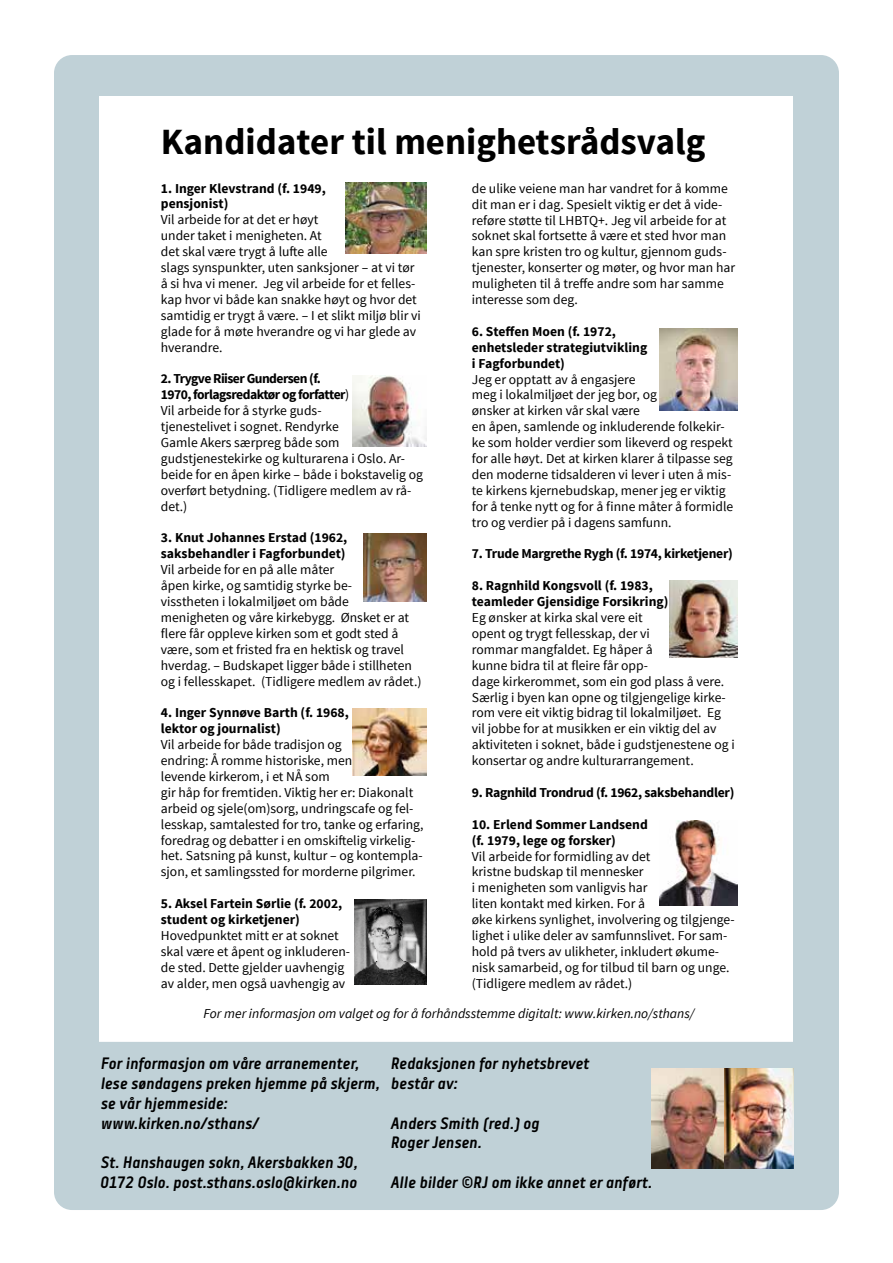
<style>
.page{position:relative;width:893px;height:1263px;background:#fff}
.page>*{position:absolute;margin:0;border:0;box-sizing:border-box;transform-origin:0 0}
.t1{font:700 36.9px "Source Sans Pro";color:#000}
.t2{font:italic 700 16.5px/19.8px "Centima";color:#000}
.t3{font:13.65px/15.9px "Source Sans Pro";color:#000}
.t4{font:700 13.65px/15.9px "Source Sans Pro";color:#000}
.t5{font:700 13.65px "Source Sans Pro";letter-spacing:-.02em;color:#000}
.t6{font:italic 13.65px "Source Sans Pro";color:#000}
.t7{font:12.75px "Arial";color:#000}
.s1{font-weight:700}
</style>
<div class="page">
<div style="left:54px;top:55px;width:785px;height:1155px;background:#c0d1d7;border-radius:18px"></div>
<div style="left:100px;top:97px;width:693px;height:1074px;background:#fff"></div>
<div style="left:74px;top:1042px;width:756px;height:151px;background:#c0d1d7;border-radius:18px"></div>
<img style="left:652px;top:1068px;width:141px;height:101px">
<img style="left:660px;top:820px;width:77px;height:85px">
<img style="left:364px;top:533px;width:62px;height:69px">
<img style="left:352px;top:709px;width:74px;height:66px">
<img style="left:354px;top:899px;width:72px;height:85px">
<img style="left:352px;top:375px;width:74px;height:71px">
<img style="left:669px;top:581px;width:68px;height:76px">
<img style="left:660px;top:328px;width:77px;height:83px">
<img style="left:346px;top:183px;width:80px;height:70px">
<h1 class="t1" style="left:161px;top:119px;width:546px">Kandidater til menighetsrådsvalg</h1>
<p class="t4" style="left:161px;top:181px;width:166px">1. Inger Klevstrand (f. 1949, pensjonist)</p>
<p class="t3" style="left:161px;top:212px;width:262px">Vil arbeide for at det er høyt<br>under taket i menigheten. At<br>det skal være trygt å lufte alle<br>slags synspunkter, uten sanksjoner – at vi tør å si hva vi mener. Jeg vil arbeide for et felles&shy;kap hvor vi både kan snakke høyt og hvor det samtidig er trygt å være. – I et slikt miljø blir vi glade for å møte hverandre og vi har glede av hverandre.</p>
<p class="t3" style="left:161px;top:371px;width:264px"><span class="s1">2. Trygve Riiser Gundersen (f.<br>1970, forlagsredaktør og forfatter</span>)<br>Vil arbeide for å styrke guds-<br>tjenestelivet i sognet. Rendyrke<br>Gamle Akers særpreg både som gudstjenestekirke og kulturarena i Oslo. Ar&shy;beide for en åpen kirke – både i bokstavelig og overført betydning. (Tidligere medlem av rå&shy;det.)</p>
<p class="t4" style="left:161px;top:530px;width:188px">3. Knut Johannes Erstad (1962, saksbehandler i Fagforbundet)</p>
<p class="t3" style="left:161px;top:562px;width:262px">Vil arbeide for en på alle måter<br>åpen kirke, og samtidig styrke be-<br>visstheten i lokalmiljøet om både<br>menigheten og våre kirkebygg. Ønsket er at flere får oppleve kirken som et godt sted å være, som et fristed fra en hektisk og travel hverdag. – Budskapet ligger både i stillheten og i fellesskapet. (Tidligere medlem av rådet.)</p>
<p class="t4" style="left:161px;top:705px;width:189px">4. Inger Synnøve Barth (f. 1968, lektor og journalist)</p>
<p class="t3" style="left:161px;top:737px;width:264px">Vil arbeide for både tradisjon og<br>endring: Å romme historiske, men<br>levende kirkerom, i et NÅ som<br>gir håp for fremtiden. Viktig her er: Diakonalt arbeid og sjele(om)sorg, undringscafe og fel&shy;lesskap, samtalested for tro, tanke og erfaring, foredrag og debatter i en omskiftelig virkelig&shy;het. Satsning på kunst, kultur – og kontempla&shy;sjon, et samlingssted for morderne pilgrimer.</p>
<p class="t4" style="left:161px;top:896px;width:183px">5. Aksel Fartein Sørlie (f. 2002, student og kirketjener)</p>
<p class="t3" style="left:161px;top:928px;width:191px">Hovedpunktet mitt er at soknet skal være et åpent og inkluderen&shy;de sted. Dette gjelder uavhengig av alder, men også uavhengig av</p>
<p class="t3" style="left:472px;top:180px;width:265px">de ulike veiene man har vandret for å komme dit man er i dag. Spesielt viktig er det å vide&shy;reføre støtte til LHBTQ+. Jeg vil arbeide for at soknet skal fortsette å være et sted hvor man kan spre kristen tro og kultur, gjennom guds&shy;tjenester, konserter og møter, og hvor man har muligheten til å treffe andre som har samme interesse som deg.</p>
<p class="t4" style="left:472px;top:324px;width:177px">6. Steffen Moen (f. 1972, enhetsleder strategiutvikling i Fagforbundet)</p>
<p class="t3" style="left:472px;top:371px;width:263px">Jeg er opptatt av å engasjere<br>meg i lokalmiljøet der jeg bor, og<br>ønsker at kirken vår skal være<br>en åpen, samlende og inkluderende folkekir&shy;ke som holder verdier som likeverd og respekt for alle høyt. Det at kirken klarer å tilpasse seg den moderne tidsalderen vi lever i uten å mis&shy;te kirkens kjernebudskap, mener jeg er viktig for å tenke nytt og for å finne måter å formidle tro og verdier på i dagens samfunn.</p>
<p class="t5" style="left:472px;top:545px;width:262px">7. Trude Margrethe Rygh (f. 1974, kirketjener)</p>
<p class="t4" style="left:472px;top:578px;width:198px">8. Ragnhild Kongsvoll (f. 1983, teamleder Gjensidige Forsikring)</p>
<p class="t3" style="left:472px;top:610px;width:264px">Eg ønsker at kirka skal vere eit<br>opent og trygt fellesskap, der vi<br>rommar mangfaldet. Eg håper å<br>kunne bidra til at fleire får opp-<br>dage kirkerommet, som ein god plass å vere.<br>Særlig i byen kan opne og tilgjengelige kirke&shy;rom vere eit viktig bidrag til lokalmiljøet. Eg vil jobbe for at musikken er ein viktig del av aktiviteten i soknet, både i gudstjenestene og i konsertar og andre kulturarrangement.</p>
<p class="t5" style="left:472px;top:784px;width:264px">9. Ragnhild Trondrud (f. 1962, saksbehandler)</p>
<p class="t4" style="left:472px;top:817px;width:178px">10. Erlend Sommer Landsend (f. 1979, lege og forsker)</p>
<p class="t3" style="left:472px;top:848px;width:264px">Vil arbeide for formidling av det<br>kristne budskap til mennesker<br>i menigheten som vanligvis har<br>liten kontakt med kirken. For å<br>øke kirkens synlighet, involvering og tilgjenge&shy;lighet i ulike deler av samfunnslivet. For sam&shy;hold på tvers av ulikheter, inkludert økume&shy;nisk samarbeid, og for tilbud til barn og unge. (Tidligere medlem av rådet.)</p>
<p class="t6" style="left:204px;top:1005px;width:492px">For mer informasjon om valget og for å forhåndsstemme digitalt: www.kirken.no/sthans/</p>
<p class="t2" style="left:101px;top:1054px;width:280px">For informasjon om våre arranementer, lese søndagens preken hjemme på skjerm, se vår hjemmeside: www.kirken.no/sthans/</p>
<p class="t2" style="left:101px;top:1153px;width:258px">St. Hanshaugen sokn, Akersbakken 30,<br>0172 Oslo. post.sthans.oslo@kirken.no</p>
<p class="t2" style="left:391px;top:1054px;width:200px">Redaksjonen for nyhetsbrevet består av:</p>
<p class="t2" style="left:391px;top:1113px;width:150px">Anders Smith (red.) og<br>Roger Jensen.</p>
<p class="t2" style="left:391px;top:1173px;width:262px">Alle bilder ©RJ om ikke annet er anført.</p>
<p class="t7" style="left:389px;top:1107px;width:123px">St. Hanshaugen sokn</p>
</div>
